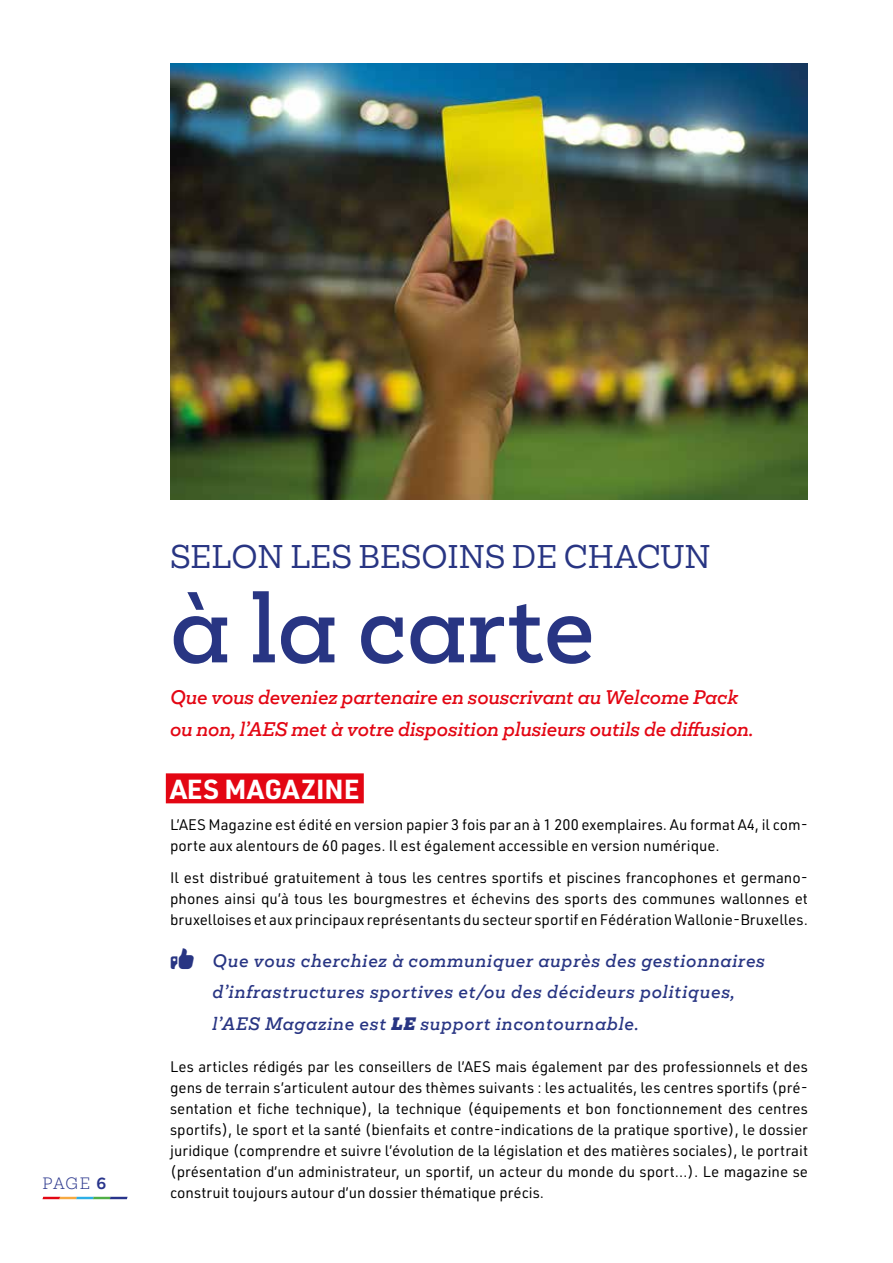
<style>
.page{position:relative;width:893px;height:1263px;background:#fff}
.page>*{position:absolute;margin:0;border:0;box-sizing:border-box;transform-origin:0 0}
.t1{font:500 90px "Mokoko";color:#283583}
.t2{font:30px "Mokoko";color:#283583}
.t3{font:700 27px "URWDIN";letter-spacing:.01em;color:#fff}
.t4{font:italic 500 18px/31.5px "Mokoko";color:#e30613}
.t5{font:italic 500 16.5px/31.5px "Mokoko";letter-spacing:.05em;color:#283583}
.t6{font:15px/21px "URWDIN";color:#000;text-align:justify}
.t7{font:300 15px "Mokoko";color:#28348b}
.s1{font-weight:700}
.s2{font-family:"Breezi Icon Set";font-weight:400;font-style:normal;font-size:30px}
.s3{font-weight:900}
</style>
<div class="page">
<svg style="left:43px;top:1197px;width:85px;height:2px"></svg>
<div style="left:166px;top:773px;width:198px;height:30px;background:#e30613"></div>
<img style="left:170px;top:64px;width:638px;height:436px">
<p class="t7" style="left:43px;top:1173px;width:65px">PAGE <span class="s1">6</span></p>
<h2 class="t2" style="left:170px;top:536px;width:542px">SELON LES BESOINS DE CHACUN</h2>
<h1 class="t1" style="left:170px;top:568px;width:426px">à la carte</h1>
<p class="t4" style="left:170px;top:682px;width:585px">Que vous deveniez partenaire en souscrivant au Welcome Pack ou non, l’AES met à votre disposition plusieurs outils de diffusion.</p>
<h3 class="t3" style="left:170px;top:771px;width:191px">AES MAGAZINE</h3>
<p class="t6" style="left:170px;top:814px;width:639px">L’AES Magazine est édité en version papier 3 fois par an à 1 200 exemplaires. Au format A4, il com&shy;porte aux alentours de 60 pages. Il est également accessible en version numérique.</p>
<p class="t6" style="left:170px;top:866px;width:639px">Il est distribué gratuitement à tous les centres sportifs et piscines francophones et germano&shy;phones ainsi qu’à tous les bourgmestres et échevins des sports des communes wallonnes et bruxelloises et aux principaux représentants du secteur sportif en Fédération Wallonie-Bruxelles.</p>
<p class="t5" style="left:213px;top:945px;width:554px;text-indent:-43px"><span class="s2">y</span> Que vous cherchiez à communiquer auprès des gestionnaires d’infrastructures sportives et/ou des décideurs politiques, l’AES Magazine est <span class="s3">LE</span> support incontournable.</p>
<p class="t6" style="left:170px;top:1055px;width:639px">Les articles rédigés par les conseillers de l’AES mais également par des professionnels et des gens de terrain s’articulent autour des thèmes suivants : les actualités, les centres sportifs (pré&shy;sentation et fiche technique), la technique (équipements et bon fonctionnement des centres sportifs), le sport et la santé (bienfaits et contre-indications de la pratique sportive), le dossier juridique (comprendre et suivre l’évolution de la législation et des matières sociales), le portrait (présentation d’un administrateur, un sportif, un acteur du monde du sport…). Le magazine se construit toujours autour d’un dossier thématique précis.</p>
</div>
